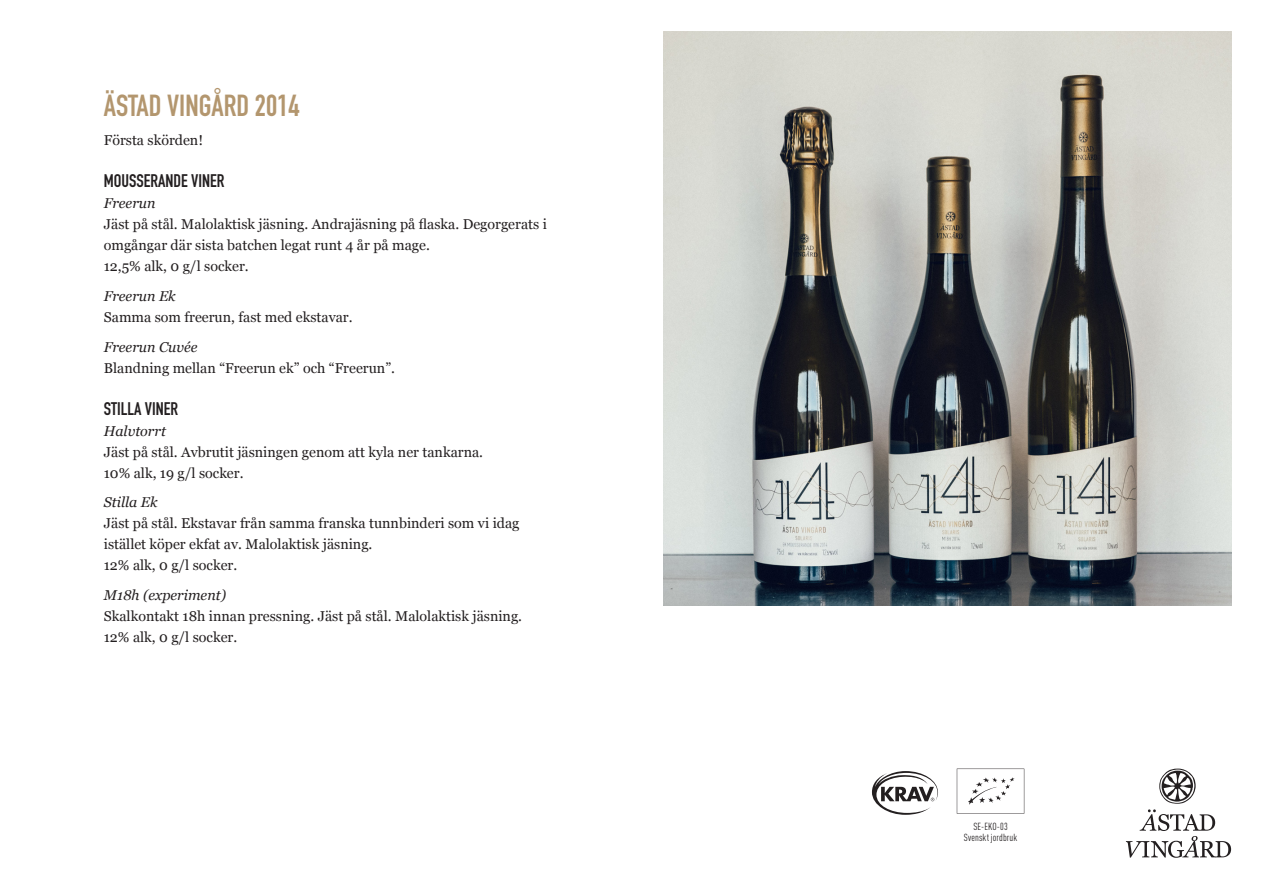
<style>
.page{position:relative;width:1263px;height:893px;background:#fff}
.page>*{position:absolute;margin:0;border:0;box-sizing:border-box;transform-origin:0 0}
.t1{font:700 30px "DIN Condensed";color:#b3966e}
.t2{font:700 18px "DIN Condensed";color:#231f20}
.t3{font:14.25px/21px "Georgia";color:#231f20}
.t4{font:italic 14.25px "Georgia";color:#231f20}
.t5{font:condensed 10.2px/11.6px "DIN Pro";letter-spacing:.01em;color:#231f20;text-align:center}
</style>
<div class="page">
<svg style="left:957px;top:769px;width:67px;height:45px"></svg>
<svg style="left:872px;top:771px;width:66px;height:44px"></svg>
<svg style="left:1126px;top:769px;width:105px;height:89px"></svg>
<img style="left:663px;top:32px;width:568px;height:574px">
<h1 class="t1" style="left:104px;top:95px;width:197px">ÄSTAD VINGÅRD 2014</h1>
<p class="t3" style="left:104px;top:130px;width:101px">Första skörden!</p>
<p class="t2" style="left:104px;top:175px;width:122px">MOUSSERANDE VINER</p>
<p class="t4" style="left:104px;top:195px;width:53px">Freerun</p>
<p class="t3" style="left:104px;top:214px;width:445px">Jäst på stål. Malolaktisk jäsning. Andrajäsning på flaska. Degorgerats i omgångar där sista batchen legat runt 4 år på mage.<br>12,5% alk, 0 g/l socker.</p>
<p class="t4" style="left:104px;top:288px;width:73px">Freerun Ek</p>
<p class="t3" style="left:104px;top:307px;width:250px">Samma som freerun, fast med ekstavar.</p>
<p class="t4" style="left:104px;top:338px;width:95px">Freerun Cuvée</p>
<p class="t3" style="left:104px;top:357px;width:293px">Blandning mellan “Freerun ek” och “Freerun”.</p>
<p class="t2" style="left:104px;top:402px;width:76px">STILLA VINER</p>
<p class="t4" style="left:104px;top:422px;width:64px">Halvtorrt</p>
<p class="t3" style="left:104px;top:441px;width:381px">Jäst på stål. Avbrutit jäsningen genom att kyla ner tankarna.<br>10% alk, 19 g/l socker.</p>
<p class="t4" style="left:104px;top:494px;width:55px">Stilla Ek</p>
<p class="t3" style="left:104px;top:513px;width:417px">Jäst på stål. Ekstavar från samma franska tunnbinderi som vi idag istället köper ekfat av. Malolaktisk jäsning.<br>12% alk, 0 g/l socker.</p>
<p class="t4" style="left:104px;top:586px;width:124px">M18h (experiment)</p>
<p class="t3" style="left:104px;top:605px;width:420px">Skalkontakt 18h innan pressning. Jäst på stål. Malolaktisk jäsning.<br>12% alk, 0 g/l socker.</p>
<p class="t5" style="left:964px;top:820px;width:55px">SE-EKO-03<br>Svenskt jordbruk</p>
</div>
